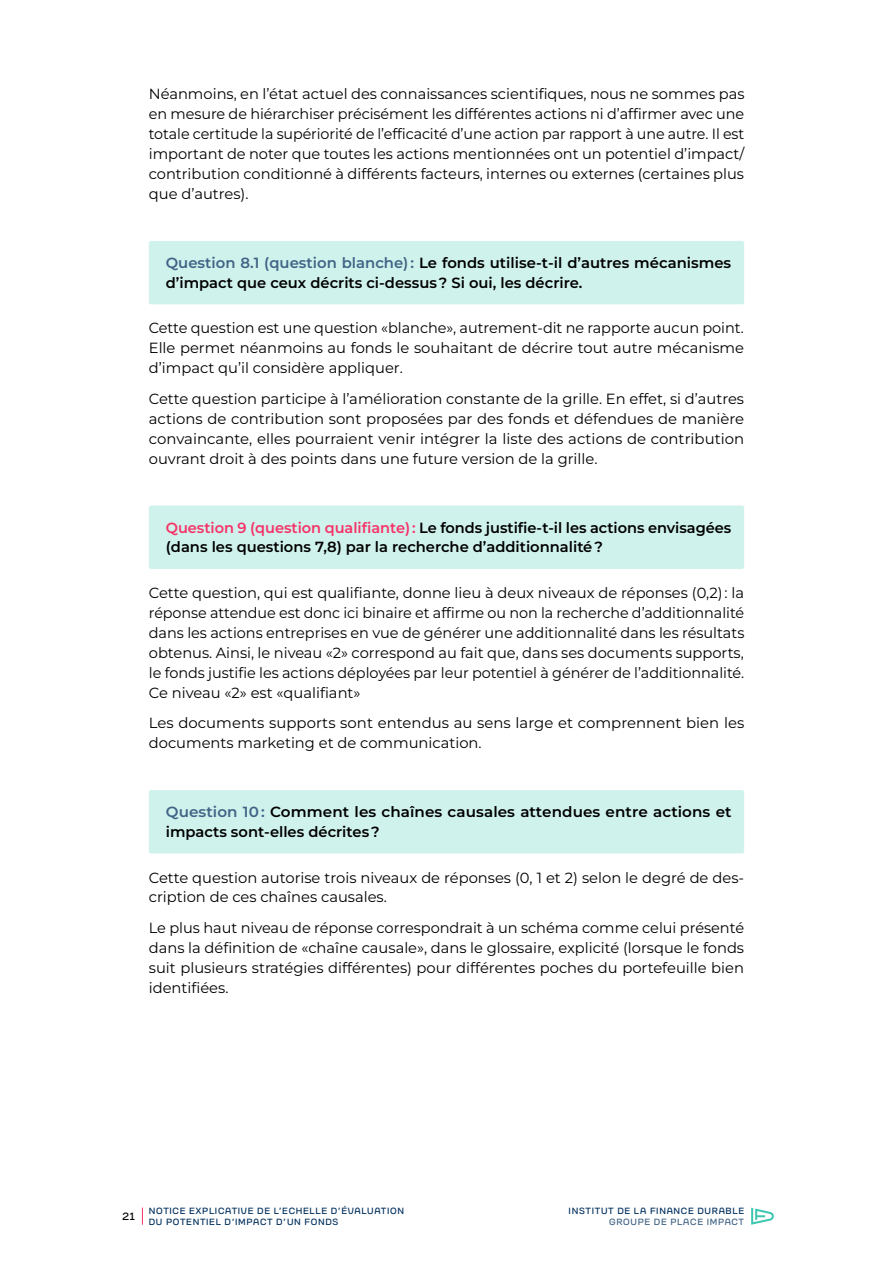
<style>
.page{position:relative;width:893px;height:1263px;background:#fff}
.page>*{position:absolute;margin:0;border:0;box-sizing:border-box;transform-origin:0 0}
.t1{font:14.7px/20px "Montserrat";color:#000;text-align:justify}
.t2{font:600 14.7px/20px "Montserrat";color:#000}
.t3{font:10.5px "Toroka";color:#000}
.t4{font:9px/10.8px "Toroka";letter-spacing:.075em;color:#02305d}
.t5{font:9px "Toroka";letter-spacing:.075em;color:#416486}
.s1{color:#416486}
.s2{color:#f53369}
</style>
<div class="page">
<svg style="left:751px;top:1208px;width:23px;height:17px"></svg>
<svg style="left:142px;top:1207px;width:1px;height:18px"></svg>
<div style="left:149px;top:241px;width:595px;height:63px;background:#d0f2ec;border-radius:2px"></div>
<div style="left:149px;top:505px;width:595px;height:64px;background:#d0f2ec;border-radius:2px"></div>
<div style="left:149px;top:790px;width:595px;height:63px;background:#d0f2ec;border-radius:2px"></div>
<p class="t1" style="left:149px;top:84px;width:597px">Néanmoins, en l’état actuel des connaissances scientifiques, nous ne sommes pas en mesure de hiérarchiser précisément les différentes actions ni d’affirmer avec une totale certitude la supériorité de l’efficacité d’une action par rapport à une autre. Il est important de noter que toutes les actions mentionnées ont un potentiel d’impact/ contribution conditionné à différents facteurs, internes ou externes (certaines plus que d’autres).</p>
<p class="t2" style="left:166px;top:252px;width:567px"><span class="s1">Question 8.1 (question blanche) :</span> Le fonds utilise-t-il d’autres mécanismes d’impact que ceux décrits ci-dessus ? Si oui, les décrire.</p>
<p class="t1" style="left:149px;top:318px;width:597px">Cette question est une question «blanche», autrement-dit ne rapporte aucun point.<br>Elle permet néanmoins au fonds le souhaitant de décrire tout autre mécanisme d’impact qu’il considère appliquer.</p>
<p class="t1" style="left:149px;top:388px;width:597px">Cette question participe à l’amélioration constante de la grille. En effet, si d’autres actions de contribution sont proposées par des fonds et défendues de manière convaincante, elles pourraient venir intégrer la liste des actions de contribution ouvrant droit à des points dans une future version de la grille.</p>
<p class="t2" style="left:166px;top:517px;width:567px"><span class="s2">Question 9 (question qualifiante) :</span> Le fonds justifie-t-il les actions envisagées (dans les questions 7,8) par la recherche d’additionnalité ?</p>
<p class="t1" style="left:149px;top:582px;width:597px">Cette question, qui est qualifiante, donne lieu à deux niveaux de réponses (0,2) : la réponse attendue est donc ici binaire et affirme ou non la recherche d’additionnalité dans les actions entreprises en vue de générer une additionnalité dans les résultats obtenus. Ainsi, le niveau «2» correspond au fait que, dans ses documents supports, le fonds justifie les actions déployées par leur potentiel à générer de l’additionnalité.<br>Ce niveau «2» est «qualifiant»</p>
<p class="t1" style="left:149px;top:713px;width:597px">Les documents supports sont entendus au sens large et comprennent bien les documents marketing et de communication.</p>
<p class="t2" style="left:166px;top:801px;width:567px"><span class="s1">Question 10 :</span> Comment les chaînes causales attendues entre actions et impacts sont-elles décrites ?</p>
<p class="t1" style="left:149px;top:867px;width:597px">Cette question autorise trois niveaux de réponses (0, 1 et 2) selon le degré de des&shy;cription de ces chaînes causales.</p>
<p class="t1" style="left:149px;top:917px;width:597px">Le plus haut niveau de réponse correspondrait à un schéma comme celui présenté dans la définition de «chaîne causale», dans le glossaire, explicité (lorsque le fonds suit plusieurs stratégies différentes) pour différentes poches du portefeuille bien identifiées.</p>
<p class="t3" style="left:123px;top:1208px;width:14px">21</p>
<p class="t4" style="left:149px;top:1204px;width:257px">NOTICE EXPLICATIVE DE L’ECHELLE D’ÉVALUATION<br>DU POTENTIEL D’IMPACT D’UN FONDS</p>
<p class="t4" style="left:569px;top:1204px;width:177px">INSTITUT DE LA FINANCE DURABLE</p>
<p class="t5" style="left:609px;top:1215px;width:137px">GROUPE DE PLACE IMPACT</p>
</div>
